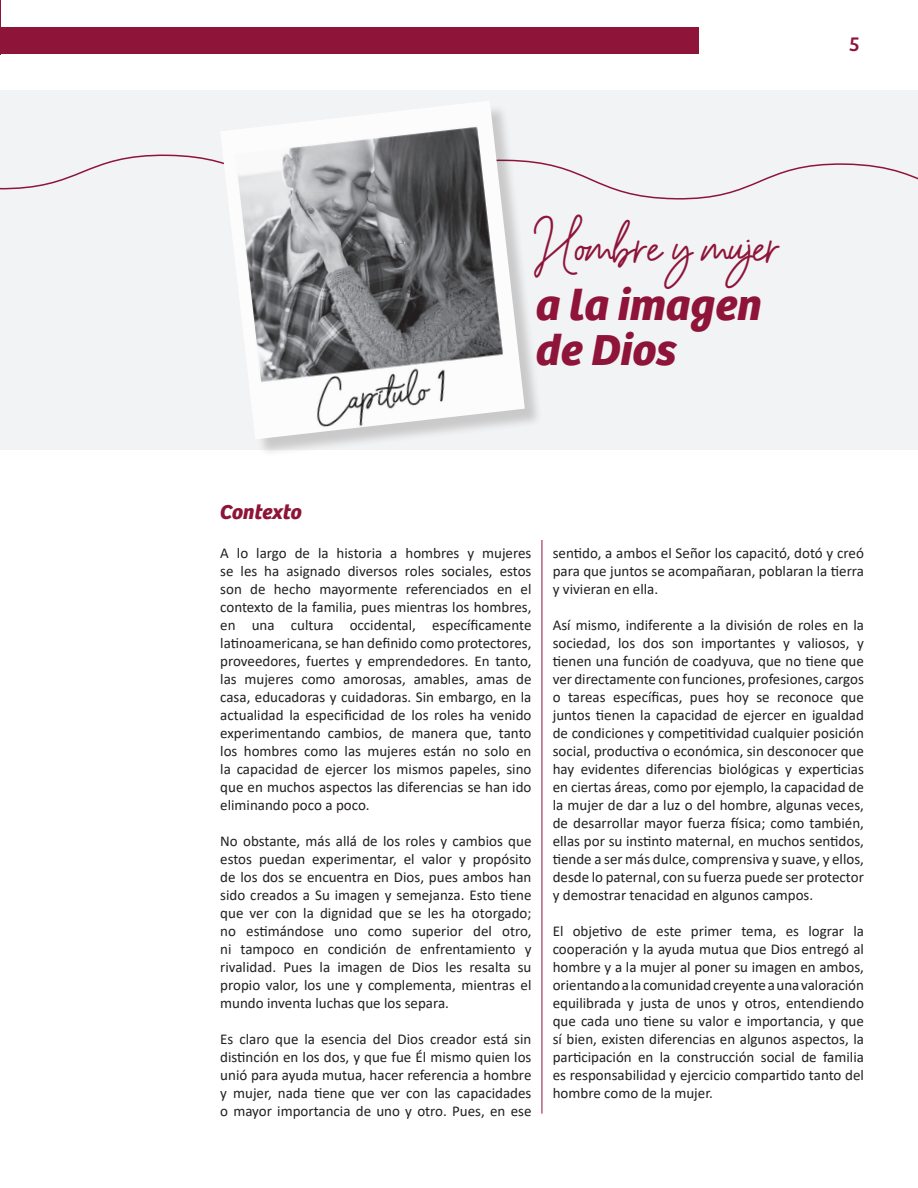
<style>
.page{position:relative;width:918px;height:1188px;background:#fff}
.page>*{position:absolute;margin:0;border:0;box-sizing:border-box;transform-origin:0 0}
.capitulos_sub{font:italic 700 45px "Bree";color:#8e1439}
.capitulos_sub-2{font:45px "Barcelony";color:#8e1439}
.Subtitulo{font:italic 700 21px "Bree";color:#8e1439}
.t1{font:21px "Bree";color:#8e1439}
.PARRAFOS{font:15px/18px "Calibri";color:#231f20;text-align:justify}
</style>
<div class="page">
<hr style="left:0;top:0;width:1px;height:54px;background:#8e1439">
<div style="left:0;top:27px;width:698px;height:27px;background:#8e1439"></div>
<hr style="left:0;top:27px;width:1px;height:45px;background:#fff">
<div style="left:0;top:90px;width:918px;height:360px;background:#f2f3f4"></div>
<svg style="left:0;top:154px;width:918px;height:46px"></svg>
<hr style="left:542px;top:540px;width:1px;height:574px;background:#8e1439">
<div style="left:223px;top:103px;width:320px;height:355px;background:#231f20;opacity:.2"></div>
<img style="left:220px;top:103px;width:305px;height:336px">
<p class="Subtitulo" style="left:220px;top:495px;width:83px">Contexto</p>
<p class="capitulos_sub-2" style="left:536px;top:217px;width:246px">Hombre y mujer</p>
<p class="capitulos_sub" style="left:536px;top:270px;width:227px">a la imagen</p>
<p class="capitulos_sub" style="left:536px;top:315px;width:142px">de Dios</p>
<h2 class="t1" style="left:849px;top:28px;width:12px">5</h2>
<p class="PARRAFOS" style="left:220px;top:544px;width:313px">A lo largo de la historia a hombres y mujeres se les ha asignado diversos roles sociales, estos son de hecho mayormente referenciados en el contexto de la familia, pues mientras los hombres, en una cultura occidental, específicamente latinoamericana, se han definido como protectores, proveedores, fuertes y emprendedores. En tanto, las mujeres como amorosas, amables, amas de casa, educadoras y cuidadoras. Sin embargo, en la actualidad la especificidad de los roles ha venido experimentando cambios, de manera que, tanto los hombres como las mujeres están no solo en la capacidad de ejercer los mismos papeles, sino que en muchos aspectos las diferencias se han ido eliminando poco a poco.</p>
<p class="PARRAFOS" style="left:220px;top:832px;width:313px">No obstante, más allá de los roles y cambios que estos puedan experimentar, el valor y propósito de los dos se encuentra en Dios, pues ambos han sido creados a Su imagen y semejanza. Esto tiene que ver con la dignidad que se les ha otorgado; no estimándose uno como superior del otro, ni tampoco en condición de enfrentamiento y rivalidad. Pues la imagen de Dios les resalta su propio valor, los une y complementa, mientras el mundo inventa luchas que los separa.</p>
<p class="PARRAFOS" style="left:220px;top:1030px;width:313px">Es claro que la esencia del Dios creador está sin distinción en los dos, y que fue Él mismo quien los unió para ayuda mutua, hacer referencia a hombre y mujer, nada tiene que ver con las capacidades o mayor importancia de uno y otro. Pues, en ese</p>
<p class="PARRAFOS" style="left:553px;top:544px;width:313px">sentido, a ambos el Señor los capacitó, dotó y creó para que juntos se acompañaran, poblaran la tierra y vivieran en ella.</p>
<p class="PARRAFOS" style="left:553px;top:616px;width:313px">Así mismo, indiferente a la división de roles en la sociedad, los dos son importantes y valiosos, y tienen una función de coadyuva, que no tiene que ver directamente con funciones, profesiones, cargos o tareas específicas, pues hoy se reconoce que juntos tienen la capacidad de ejercer en igualdad de condiciones y competitividad cualquier posición social, productiva o económica, sin desconocer que hay evidentes diferencias biológicas y experticias en ciertas áreas, como por ejemplo, la capacidad de la mujer de dar a luz o del hombre, algunas veces, de desarrollar mayor fuerza física; como también, ellas por su instinto maternal, en muchos sentidos, tiende a ser más dulce, comprensiva y suave, y ellos, desde lo paternal, con su fuerza puede ser protector y demostrar tenacidad en algunos campos.</p>
<p class="PARRAFOS" style="left:553px;top:922px;width:313px">El objetivo de este primer tema, es lograr la cooperación y la ayuda mutua que Dios entregó al hombre y a la mujer al poner su imagen en ambos, orientando a la comunidad creyente a una valoración equilibrada y justa de unos y otros, entendiendo que cada uno tiene su valor e importancia, y que sí bien, existen diferencias en algunos aspectos, la participación en la construcción social de familia es responsabilidad y ejercicio compartido tanto del hombre como de la mujer.</p>
</div>
